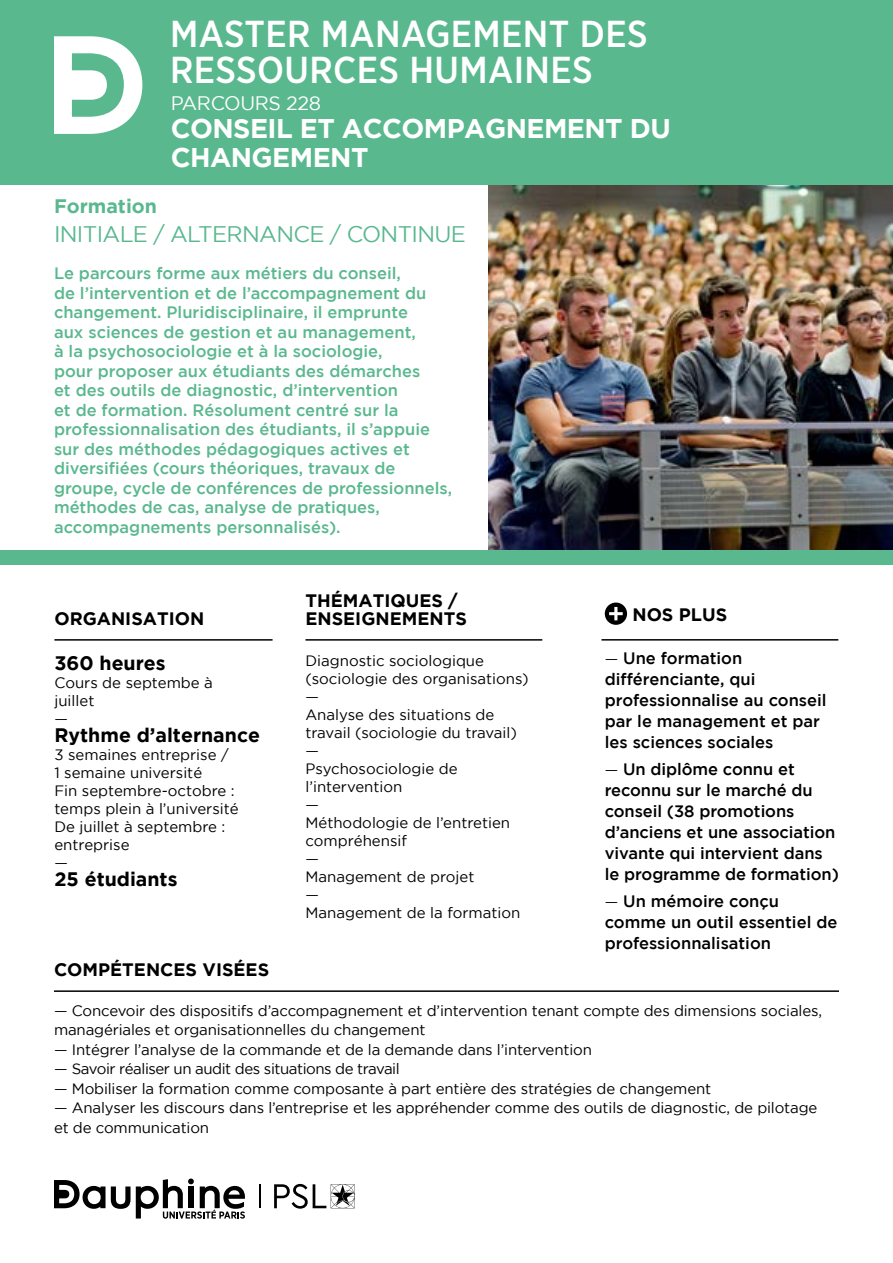
<style>
.page{position:relative;width:893px;height:1263px;background:#fff}
.page>*{position:absolute;margin:0;border:0;box-sizing:border-box;transform-origin:0 0}
.t1{font:500 37.5px/36px "Gotham Narrow";letter-spacing:.01em;color:#fff}
.t2{font:700 27px/28.5px "Gotham";letter-spacing:-.02em;color:#fff}
.t3{font:22.5px "Gotham";letter-spacing:-.03em;color:#5ab88f}
.t4{font:700 19.5px "Gotham";color:#000}
.t5{font:19.5px "Gotham";letter-spacing:-.02em;color:#fff}
.t6{font:700 19.5px "Gotham";color:#5ab88f}
.t7{font:700 18px/18px "Gotham";color:#000}
.t8{font:500 16.5px/19.5px "Gotham";color:#5ab88f}
.t9{font:500 16.5px/21px "Gotham";letter-spacing:-.005em;color:#000}
.t10{font:15px/18px "Gotham";letter-spacing:-.01em;color:#000}
.t11{font:15px "Gotham";letter-spacing:-.03em;color:#000}
.s1{font-weight:400;font-size:15px}
</style>
<div class="page">
<img style="left:488px;top:185px;width:405px;height:365px">
<div style="left:0;top:0;width:893px;height:185px;background:#5ab88f"></div>
<div style="left:0;top:550px;width:893px;height:14px;background:#5ab88f"></div>
<svg style="left:259px;top:1184px;width:1px;height:24px"></svg>
<svg style="left:54px;top:1178px;width:191px;height:40px"></svg>
<svg style="left:274px;top:1184px;width:81px;height:25px"></svg>
<svg style="left:54px;top:36px;width:88px;height:98px"></svg>
<hr style="left:54px;top:990px;width:785px;height:2px;background:#000">
<hr style="left:305px;top:639px;width:237px;height:2px;background:#000">
<hr style="left:54px;top:639px;width:219px;height:2px;background:#000">
<div style="left:605px;top:602px;width:22px;height:23px;background:#000;border-radius:50%"></div>
<svg style="left:609px;top:607px;width:14px;height:13px"></svg>
<hr style="left:601px;top:639px;width:237px;height:2px;background:#000">
<h1 class="t1" style="left:170px;top:16px;width:479px">MASTER MANAGEMENT DES<br>RESSOURCES HUMAINES</h1>
<h3 class="t5" style="left:171px;top:92px;width:152px">PARCOURS 228</h3>
<h2 class="t2" style="left:171px;top:114px;width:502px">CONSEIL ET ACCOMPAGNEMENT DU<br>CHANGEMENT</h2>
<h3 class="t6" style="left:54px;top:195px;width:105px">Formation</h3>
<h3 class="t3" style="left:54px;top:221px;width:414px">INITIALE / ALTERNANCE / CONTINUE</h3>
<p class="t8" style="left:54px;top:263px;width:400px">Le parcours forme aux métiers du conseil,<br>de l’intervention et de l’accompagnement du changement. Pluridisciplinaire, il emprunte<br>aux sciences de gestion et au management,<br>à la psychosociologie et à la sociologie,<br>pour proposer aux étudiants des démarches<br>et des outils de diagnostic, d’intervention<br>et de formation. Résolument centré sur la professionnalisation des étudiants, il s’appuie sur des méthodes pédagogiques actives et diversifiées (cours théoriques, travaux de groupe, cycle de conférences de professionnels, méthodes de cas, analyse de pratiques, accompagnements personnalisés).</p>
<p class="t7" style="left:54px;top:609px;width:151px">ORGANISATION</p>
<h3 class="t4" style="left:54px;top:652px;width:113px">360 heures</h3>
<p class="t10" style="left:54px;top:673px;width:160px">Cours de septembe à juillet<br>—</p>
<h3 class="t4" style="left:54px;top:724px;width:207px">Rythme d’alternance</h3>
<p class="t10" style="left:54px;top:745px;width:186px">3 semaines entreprise /<br>1 semaine université<br>Fin septembre-octobre : temps plein à l’université<br>De juillet à septembre : entreprise<br>—</p>
<h3 class="t4" style="left:54px;top:868px;width:125px">25 étudiants</h3>
<p class="t7" style="left:54px;top:960px;width:217px">COMPÉTENCES VISÉES</p>
<p class="t7" style="left:305px;top:591px;width:163px">THÉMATIQUES /<br>ENSEIGNEMENTS</p>
<p class="t10" style="left:305px;top:651px;width:225px">Diagnostic sociologique (sociologie des organisations) —<br>Analyse des situations de travail (sociologie du travail) —<br>Psychosociologie de l’intervention<br>—<br>Méthodologie de l’entretien compréhensif<br>—<br>Management de projet<br>—<br>Management de la formation</p>
<p class="t7" style="left:632px;top:606px;width:96px">NOS PLUS</p>
<p class="t9" style="left:605px;top:647px;width:223px"><span class="s1">—</span> Une formation différenciante, qui professionnalise au conseil par le management et par les sciences sociales</p>
<p class="t9" style="left:605px;top:758px;width:236px"><span class="s1">—</span> Un diplôme connu et reconnu sur le marché du conseil (38 promotions d’anciens et une association vivante qui intervient dans le programme de formation)</p>
<p class="t9" style="left:605px;top:890px;width:234px"><span class="s1">—</span> Un mémoire conçu comme un outil essentiel de professionnalisation</p>
<p class="t10" style="left:54px;top:1000px;width:770px;line-height:19.5px">— Concevoir des dispositifs d’accompagnement et d’intervention tenant compte des dimensions sociales, managériales et organisationnelles du changement</p>
<p class="t10" style="left:54px;top:1040px;width:539px">— Intégrer l’analyse de la commande et de la demande dans l’intervention</p>
<p class="t11" style="left:54px;top:1060px;width:347px">— Savoir réaliser un audit des situations de travail</p>
<p class="t10" style="left:54px;top:1079px;width:659px">— Mobiliser la formation comme composante à part entière des stratégies de changement</p>
<p class="t10" style="left:54px;top:1098px;width:765px;line-height:19.5px">— Analyser les discours dans l’entreprise et les appréhender comme des outils de diagnostic, de pilotage et de communication</p>
</div>
